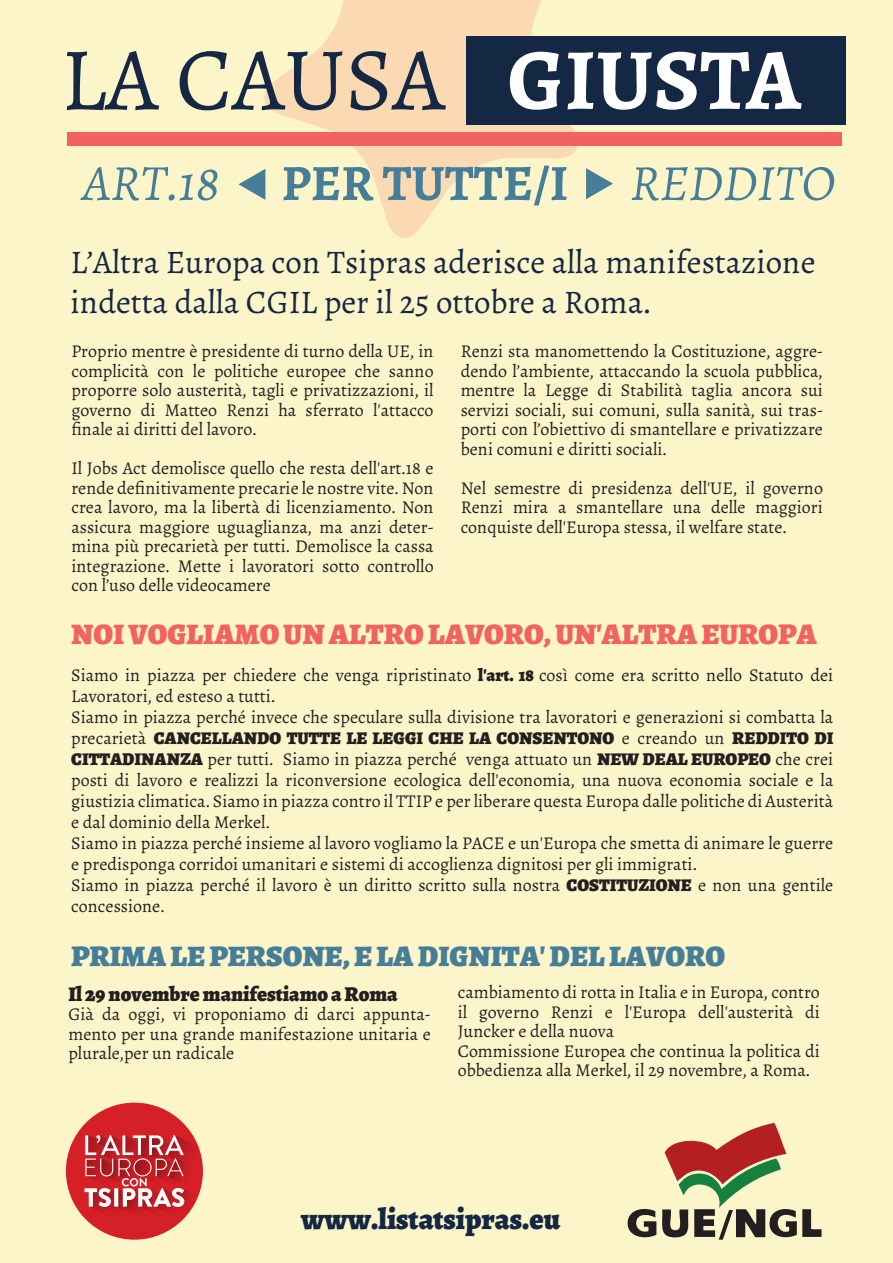
<style>
.page{position:relative;width:893px;height:1263px;background:#fdf5ca}
.page>*{position:absolute;margin:0;border:0;box-sizing:border-box;transform-origin:0 0}
.t1{font:italic 50.85px "Alegreya";color:#477e97}
.t2{font:33px/39.6px "Alegreya";color:#152843}
.t3{font:900 30px "Alegreya";color:#f16261}
.t4{font:900 30px "Alegreya";color:#477e97}
.t5{font:900 30px "Alegreya";color:#152843}
.t6{font:900 21px "Alegreya";color:#231f20}
.t7{font:18px/19.5px "Alegreya";color:#231f20;text-align:justify}
.s1{font-weight:700;font-style:normal}
.s2{font-weight:900}
</style>
<div class="page">
<svg style="left:264px;top:0;width:314px;height:238px"></svg>
<svg style="left:67px;top:51px;width:92px;height:59px"></svg>
<svg style="left:180px;top:51px;width:162px;height:59px"></svg>
<svg style="left:350px;top:51px;width:96px;height:59px;background:#b3a290"></svg>
<div style="left:466px;top:37px;width:379px;height:88px;background:#152843"></div>
<svg style="left:510px;top:52px;width:50px;height:58px"></svg>
<svg style="left:567px;top:52px;width:234px;height:58px"></svg>
<div style="left:67px;top:133px;width:775px;height:13px;background:#f16261"></div>
<svg style="left:586px;top:168px;width:27px;height:31px"></svg>
<svg style="left:238px;top:169px;width:27px;height:31px"></svg>
<div style="left:66px;top:1102px;width:137px;height:138px;background:#d52027;border-radius:50%"></div>
<svg style="left:84px;top:1135px;width:114px;height:82px"></svg>
<svg style="left:627px;top:1123px;width:194px;height:117px"></svg>
<h1 class="t1" style="left:83px;top:152px;width:754px">ART.18 <span class="s1">PER TUTTE/I</span> REDDITO</h1>
<h2 class="t2" style="left:70px;top:243px;width:746px">L’Altra Europa con Tsipras aderisce alla manifestazione indetta dalla CGIL per il 25 ottobre a Roma.</h2>
<p class="t7" style="left:71px;top:342px;width:364px">Proprio mentre è presidente di turno della UE, in complicità con le politiche europee che sanno proporre solo austerità, tagli e privatizzazioni, il governo di Matteo Renzi ha sferrato l'attacco finale ai diritti del lavoro.</p>
<p class="t7" style="left:71px;top:459px;width:364px">Il Jobs Act demolisce quello che resta dell'art.18 e rende definitivamente precarie le nostre vite. Non crea lavoro, ma la libertà di licenziamento. Non assicura maggiore uguaglianza, ma anzi deter&shy;mina più precarietà per tutti. Demolisce la cassa integrazione. Mette i lavoratori sotto controllo con l’uso delle videocamere</p>
<p class="t7" style="left:461px;top:342px;width:364px">Renzi sta manomettendo la Costituzione, aggre&shy;dendo l’ambiente, attaccando la scuola pubblica, mentre la Legge di Stabilità taglia ancora sui servizi sociali, sui comuni, sulla sanità, sui tras&shy;porti con l’obiettivo di smantellare e privatizzare beni comuni e diritti sociali.</p>
<p class="t7" style="left:461px;top:478px;width:364px">Nel semestre di presidenza dell'UE, il governo Renzi mira a smantellare una delle maggiori conquiste dell'Europa stessa, il welfare state.</p>
<h3 class="t3" style="left:71px;top:613px;width:747px">NOI VOGLIAMO UN ALTRO LAVORO, UN'ALTRA EUROPA</h3>
<p class="t7" style="left:71px;top:664px;width:764px;line-height:21px;text-align:left">Siamo in piazza per chiedere che venga ripristinato <span class="s2">l'art. 18</span> così come era scritto nello Statuto dei Lavoratori, ed esteso a tutti.<br>Siamo in piazza perché invece che speculare sulla divisione tra lavoratori e generazioni si combatta la precarietà <span class="s2">CANCELLANDO TUTTE LE LEGGI CHE LA CONSENTONO</span> e creando un <span class="s2">REDDITO DI CITTADINANZA</span> per tutti. Siamo in piazza perché venga attuato un <span class="s2">NEW DEAL EUROPEO</span> che crei posti di lavoro e realizzi la riconversione ecologica dell'economia, una nuova economia sociale e la giustizia climatica. Siamo in piazza contro il TTIP e per liberare questa Europa dalle politiche di Austerità e dal dominio della Merkel.<br>Siamo in piazza perché insieme al lavoro vogliamo la PACE e un'Europa che smetta di animare le guerre e predisponga corridoi umanitari e sistemi di accoglienza dignitosi per gli immigrati.<br>Siamo in piazza perché il lavoro è un diritto scritto sulla nostra <span class="s2">COSTITUZIONE</span> e non una gentile concessione.</p>
<h3 class="t4" style="left:71px;top:935px;width:655px">PRIMA LE PERSONE, E LA DIGNITA' DEL LAVORO</h3>
<p class="t6" style="left:68px;top:979px;width:331px">Il 29 novembre manifestiamo a Roma</p>
<p class="t7" style="left:68px;top:1004px;width:364px">Già da oggi, vi proponiamo di darci appunta&shy;mento per una grande manifestazione unitaria e plurale,per un radicale</p>
<p class="t7" style="left:458px;top:983px;width:364px;text-align:left">cambiamento di rotta in Italia e in Europa, contro il governo Renzi e l'Europa dell'austerità di Juncker e della nuova<br>Commissione Europea che continua la politica di obbedienza alla Merkel, il 29 novembre, a Roma.</p>
<h3 class="t5" style="left:301px;top:1199px;width:260px">www.listatsipras.eu</h3>
</div>
